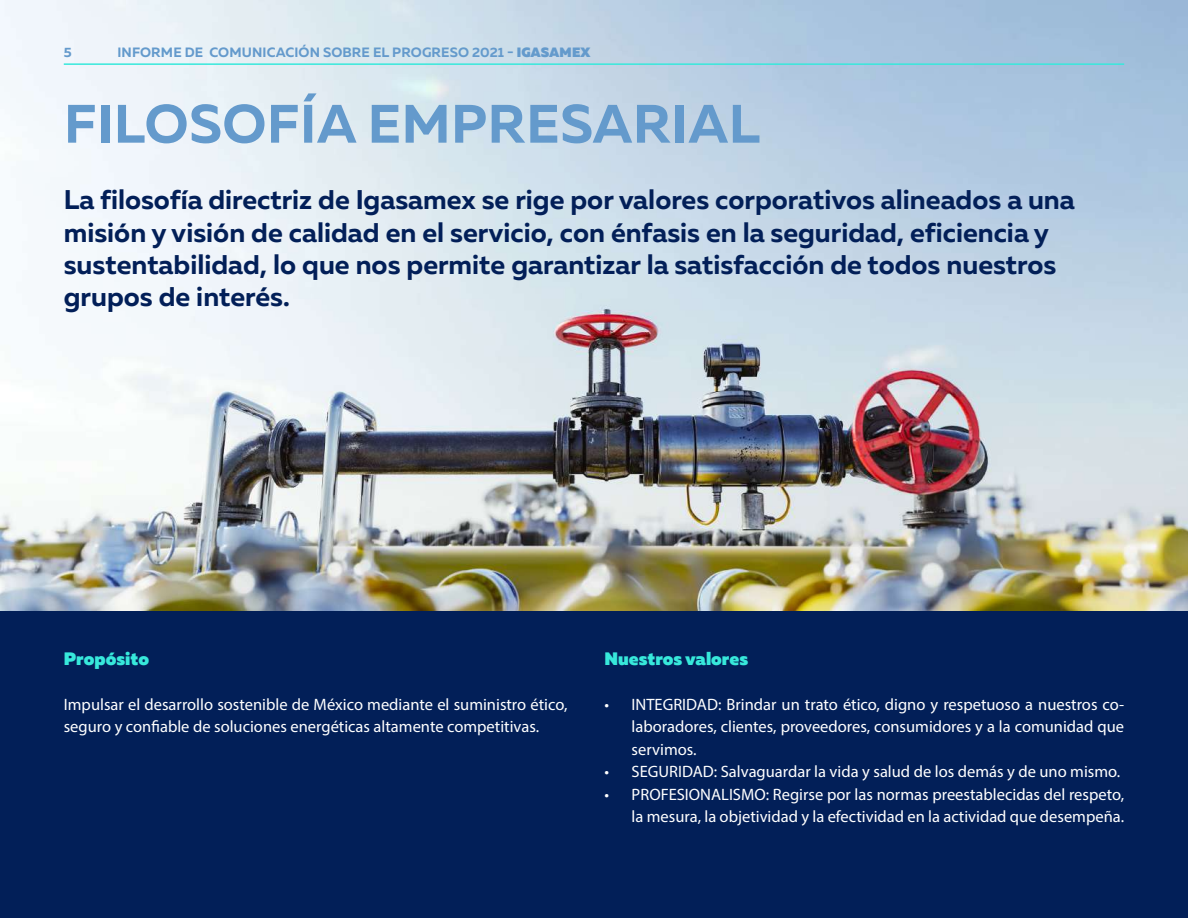
<style>
.page{position:relative;width:1188px;height:918px;background:#fff}
.page>*{position:absolute;margin:0;border:0;box-sizing:border-box;transform-origin:0 0}
.t1{font:700 54px "Muller";letter-spacing:.01em;color:#649acc}
.t2{font:700 27px/32.4px "Muller";color:#021f58}
.t3{font:900 18px "Muller";color:#37e8db}
.t4{font:16.5px/22.5px "Myriad Pro";color:#fff}
.t5{font:700 13.5px "Muller";letter-spacing:.01em;color:#649acc}
.s1{font-weight:900}
</style>
<div class="page">
<img style="left:0;top:0;width:1188px;height:611px">
<div style="left:0;top:611px;width:1188px;height:307px;background:#021f58"></div>
<hr style="left:64px;top:63px;width:1060px;height:2px;background:#37e8db">
<p class="t5" style="left:64px;top:44px;width:9px">5</p>
<p class="t5" style="left:117px;top:44px;width:475px">INFORME DE COMUNICACIÓN SOBRE EL PROGRESO 2021 - <span class="s1">IGASAMEX</span></p>
<h1 class="t1" style="left:64px;top:90px;width:698px">FILOSOFÍA EMPRESARIAL</h1>
<p class="t2" style="left:64px;top:184px;width:1013px">La filosofía directriz de Igasamex se rige por valores corporativos alineados a una misión y visión de calidad en el servicio, con énfasis en la seguridad, eficiencia y sustentabilidad, lo que nos permite garantizar la satisfacción de todos nuestros grupos de interés.</p>
<p class="t3" style="left:64px;top:647px;width:87px">Propósito</p>
<p class="t4" style="left:64px;top:693px;width:505px">Impulsar el desarrollo sostenible de México mediante el suministro ético, seguro y confiable de soluciones energéticas altamente competitivas.</p>
<p class="t3" style="left:605px;top:647px;width:145px">Nuestros valores</p>
<p class="t4" style="left:632px;top:693px;width:494px;text-align:justify;text-indent:-27px">• INTEGRIDAD: Brindar un trato ético, digno y respetuoso a nuestros co&shy;laboradores, clientes, proveedores, consumidores y a la comunidad que servimos.</p>
<p class="t4" style="left:605px;top:760px;width:517px">• SEGURIDAD: Salvaguardar la vida y salud de los demás y de uno mismo.</p>
<p class="t4" style="left:605px;top:783px;width:521px;text-align:right">• PROFESIONALISMO: Regirse por las normas preestablecidas del respeto, la mesura, la objetividad y la efectividad en la actividad que desempeña.</p>
</div>
